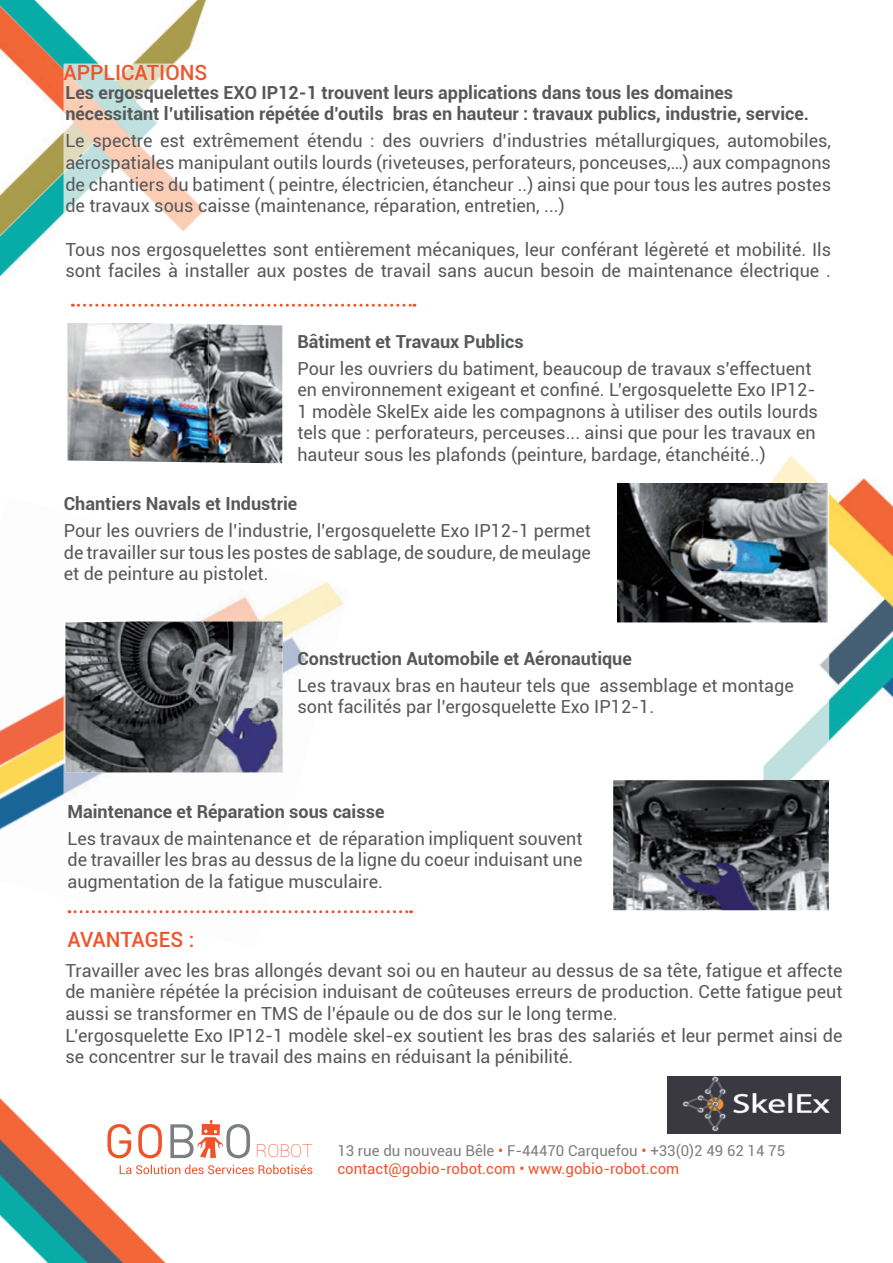
<style>
.page{position:relative;width:893px;height:1263px;background:#fff}
.page>*{position:absolute;margin:0;border:0;box-sizing:border-box;transform-origin:0 0}
.t1{font:500 21px "Roboto";color:#f0542b}
.t2{font:18px/21.6px "Roboto";color:#57585a}
.t3{font:700 18px/21.6px "Roboto";color:#57585a}
.t4{font:100 18px "Roboto";color:#f05229}
.t5{font:15px/18px "Roboto";color:#7c7f80}
.s1{color:#f05129}
.s2{color:#f0542b}
</style>
<div class="page">
<img style="left:0;top:1098px;width:229px;height:165px">
<img style="left:0;top:0;width:207px;height:277px">
<img style="left:0;top:695px;width:64px;height:135px">
<svg style="left:107px;top:1124px;width:24px;height:34px"></svg>
<svg style="left:138px;top:1124px;width:24px;height:34px"></svg>
<svg style="left:170px;top:1120px;width:80px;height:38px"></svg>
<svg style="left:120px;top:1165px;width:192px;height:9px"></svg>
<img style="left:829px;top:478px;width:64px;height:266px">
<svg style="left:213px;top:303px;width:616px;height:611px"></svg>
<img style="left:64px;top:64px;width:144px;height:243px">
<img style="left:64px;top:512px;width:287px;height:402px">
<img style="left:65px;top:621px;width:218px;height:151px">
<img style="left:617px;top:484px;width:210px;height:139px">
<img style="left:67px;top:324px;width:215px;height:139px">
<img style="left:67px;top:323px;width:142px;height:85px">
<img style="left:613px;top:780px;width:216px;height:130px">
<img style="left:763px;top:780px;width:66px;height:47px">
<img style="left:667px;top:1076px;width:173px;height:57px">
<svg style="left:72px;top:304px;width:343px;height:3px"></svg>
<svg style="left:69px;top:910px;width:343px;height:3px"></svg>
<p class="t1" style="left:64px;top:57px;width:145px">APPLICATIONS</p>
<p class="t3" style="left:65px;top:81px;width:745px">Les ergosquelettes EXO IP12-1 trouvent leurs applications dans tous les domaines nécessitant l’utilisation répétée d’outils bras en hauteur : travaux publics, industrie, service.</p>
<p class="t2" style="left:65px;top:130px;width:767px;text-align:justify">Le spectre est extrêmement étendu : des ouvriers d’industries métallurgiques, automobiles, aérospatiales manipulant outils lourds (riveteuses, perforateurs, ponceuses,…) aux compagnons de chantiers du batiment ( peintre, électricien, étancheur ..) ainsi que pour tous les autres postes de travaux sous caisse (maintenance, réparation, entretien, ...)</p>
<p class="t2" style="left:65px;top:238px;width:767px">Tous nos ergosquelettes sont entièrement mécaniques, leur conférant légèreté et mobilité. Ils sont faciles à installer aux postes de travail sans aucun besoin de maintenance électrique .</p>
<p class="t3" style="left:297px;top:330px;width:228px">Bâtiment et Travaux Publics</p>
<p class="t2" style="left:297px;top:357px;width:522px">Pour les ouvriers du batiment, beaucoup de travaux s’effectuent en environnement exigeant et confiné. L’ergosquelette Exo IP12- 1 modèle SkelEx aide les compagnons à utiliser des outils lourds tels que : perforateurs, perceuses... ainsi que pour les travaux en hauteur sous les plafonds (peinture, bardage, étanchéité..)</p>
<p class="t3" style="left:64px;top:492px;width:235px">Chantiers Navals et Industrie</p>
<p class="t2" style="left:64px;top:519px;width:529px;text-align:justify">Pour les ouvriers de l’industrie, l’ergosquelette Exo IP12-1 permet de travailler sur tous les postes de sablage, de soudure, de meulage et de peinture au pistolet.</p>
<p class="t3" style="left:297px;top:647px;width:336px">Construction Automobile et Aéronautique</p>
<p class="t2" style="left:297px;top:674px;width:498px">Les travaux bras en hauteur tels que assemblage et montage sont facilités par l’ergosquelette Exo IP12-1.</p>
<p class="t3" style="left:67px;top:800px;width:318px">Maintenance et Réparation sous caisse</p>
<p class="t2" style="left:67px;top:827px;width:517px;text-align:justify">Les travaux de maintenance et de réparation impliquent souvent de travailler les bras au dessus de la ligne du coeur induisant une augmentation de la fatigue musculaire.</p>
<p class="t1" style="left:67px;top:925px;width:128px">AVANTAGES :</p>
<p class="t2" style="left:65px;top:959px;width:779px">Travailler avec les bras allongés devant soi ou en hauteur au dessus de sa tête, fatigue et affecte de manière répétée la précision induisant de coûteuses erreurs de production. Cette fatigue peut aussi se transformer en TMS de l’épaule ou de dos sur le long terme.<br>L’ergosquelette Exo IP12-1 modèle skel-ex soutient les bras des salariés et leur permet ainsi de se concentrer sur le travail des mains en réduisant la pénibilité.</p>
<p class="t4" style="left:256px;top:1138px;width:59px">ROBOT</p>
<p class="t5" style="left:337px;top:1141px;width:449px">13 rue du nouveau Bêle <span class="s1">•</span> F-44470 Carquefou <span class="s1">•</span> +33(0)2 49 62 14 75 <span class="s2">contact@gobio-robot.com • www.gobio-robot.com</span></p>
</div>
